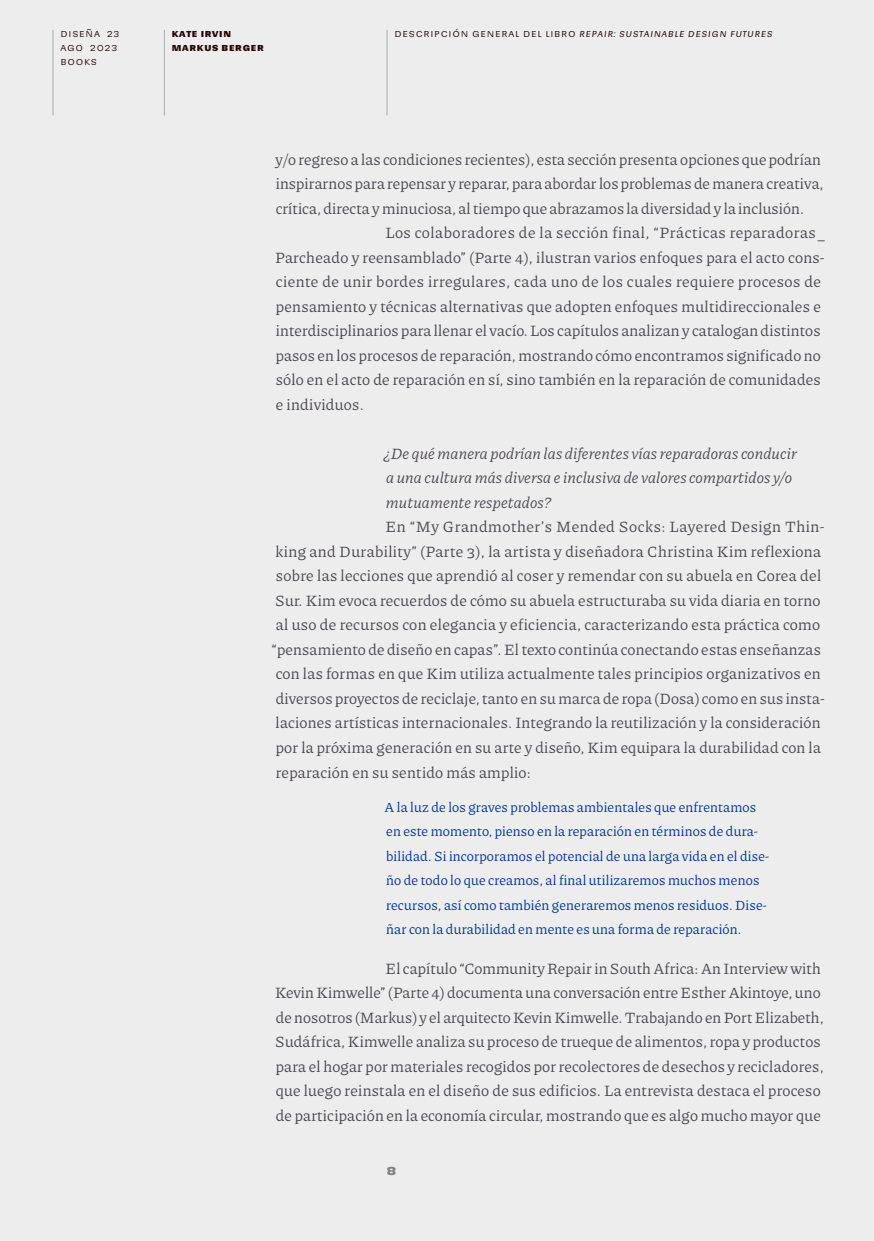
<style>
.page{position:relative;width:874px;height:1241px;background:#fff}
.page>*{position:absolute;margin:0;border:0;box-sizing:border-box;transform-origin:0 0}
.Texto_con_sangría___track{font:15.75px/24.5px "Piazzolla";letter-spacing:.015em;color:#4c4651}
.Texto_con_sangría{font:15.75px/24.5px "Piazzolla";letter-spacing:.005em;color:#4c4651}
.Pregunta{font:italic 15.75px/24.5px "Piazzolla";letter-spacing:.01em;color:#4c4651}
.cita{font:14px/24.5px "Piazzolla";letter-spacing:.01em;color:#00339b}
.t1{font:700 14px "Sudamerican Grotesk";color:#828282}
.t2{font:italic 10.5px "Sudamerican Grotesk";letter-spacing:.07em;color:#260808}
.t3{font:700 10.5px/14px "Sudamerican Grotesk";letter-spacing:.07em;color:#260808}
.t4{font:10.5px/14px "Sudamerican Grotesk";letter-spacing:.07em;color:#260808}
.s1{font-style:normal}
</style>
<div class="page">
<div style="left:0;top:0;width:873px;height:1240px;background:#ededed"></div>
<hr style="left:52px;top:30px;width:1px;height:85px;background:#ababab">
<hr style="left:164px;top:30px;width:1px;height:85px;background:#ababab">
<hr style="left:386px;top:30px;width:1px;height:85px;background:#ababab">
<p class="t4" style="left:60px;top:26px;width:60px">Diseña 23</p>
<p class="t2" style="left:394px;top:24px;width:379px"><span class="s1">Descripción general d el libro</span> Repair: Sustainable Design Futures</p>
<p class="t4" style="left:60px;top:40px;width:58px">ago 2023<br>Books</p>
<p class="t3" style="left:172px;top:26px;width:93px">Kate Irvin<br>Markus Berger</p>
<p class="Texto_con_sangría" style="left:275px;top:146px;width:549px">y/o regreso a las condiciones recientes), esta sección presenta opciones que podrían inspirarnos para repensar y reparar, para abordar los problemas de manera creativa, crítica, directa y minuciosa, al tiempo que abrazamos la diversidad y la inclusión.</p>
<p class="Texto_con_sangría___track" style="left:275px;top:220px;width:552px;text-indent:110px">Los colaboradores de la sección final, “Prácticas reparadoras_ Parcheado y reensamblado” (Parte 4), ilustran varios enfoques para el acto cons&shy;ciente de unir bordes irregulares, cada uno de los cuales requiere procesos de pensamiento y técnicas alternativas que adopten enfoques multidireccionales e interdisciplinarios para llenar el vacío. Los capítulos analizan y catalogan distintos pasos en los procesos de reparación, mostrando cómo encontramos significado no sólo en el acto de reparación en sí, sino también en la reparación de comunidades e individuos.</p>
<p class="Pregunta" style="left:384px;top:440px;width:413px">¿De qué manera podrían las diferentes vías reparadoras conducir a una cultura más diversa e inclusiva de valores compartidos y/o mutuamente respetados?</p>
<p class="Texto_con_sangría___track" style="left:271px;top:514px;width:554px;text-indent:114px">En “My Grandmother’s Mended Socks: Layered Design Thin&shy;king and Durability” (Parte 3), la artista y diseñadora Christina Kim reflexiona sobre las lecciones que aprendió al coser y remendar con su abuela en Corea del Sur. Kim evoca recuerdos de cómo su abuela estructuraba su vida diaria en torno al uso de recursos con elegancia y eficiencia, caracterizando esta práctica como “pensamiento de diseño en capas”. El texto continúa conectando estas enseñanzas con las formas en que Kim utiliza actualmente tales principios organizativos en diversos proyectos de reciclaje, tanto en su marca de ropa (Dosa) como en sus insta&shy;laciones artísticas internacionales. Integrando la reutilización y la consideración por la próxima generación en su arte y diseño, Kim equipara la durabilidad con la reparación en su sentido más amplio:</p>
<p class="cita" style="left:384px;top:794px;width:386px">A la luz de los graves problemas ambientales que enfrentamos en este momento, pienso en la reparación en términos de dura&shy;bilidad. Si incorporamos el potencial de una larga vida en el dise&shy;ño de todo lo que creamos, al final utilizaremos muchos menos recursos, así como también generaremos menos residuos. Dise&shy;ñar con la durabilidad en mente es una forma de reparación.</p>
<p class="Texto_con_sangría___track" style="left:275px;top:955px;width:550px;text-indent:110px">El capítulo “Community Repair in South Africa: An Interview with Kevin Kimwelle” (Parte 4) documenta una conversación entre Esther Akintoye, uno de nosotros (Markus) y el arquitecto Kevin Kimwelle. Trabajando en Port Elizabeth, Sudáfrica, Kimwelle analiza su proceso de trueque de alimentos, ropa y productos para el hogar por materiales recogidos por recolectores de desechos y recicladores, que luego reinstala en el diseño de sus edificios. La entrevista destaca el proceso de participación en la economía circular, mostrando que es algo mucho mayor que</p>
<p class="t1" style="left:386px;top:1158px;width:12px">8</p>
</div>
